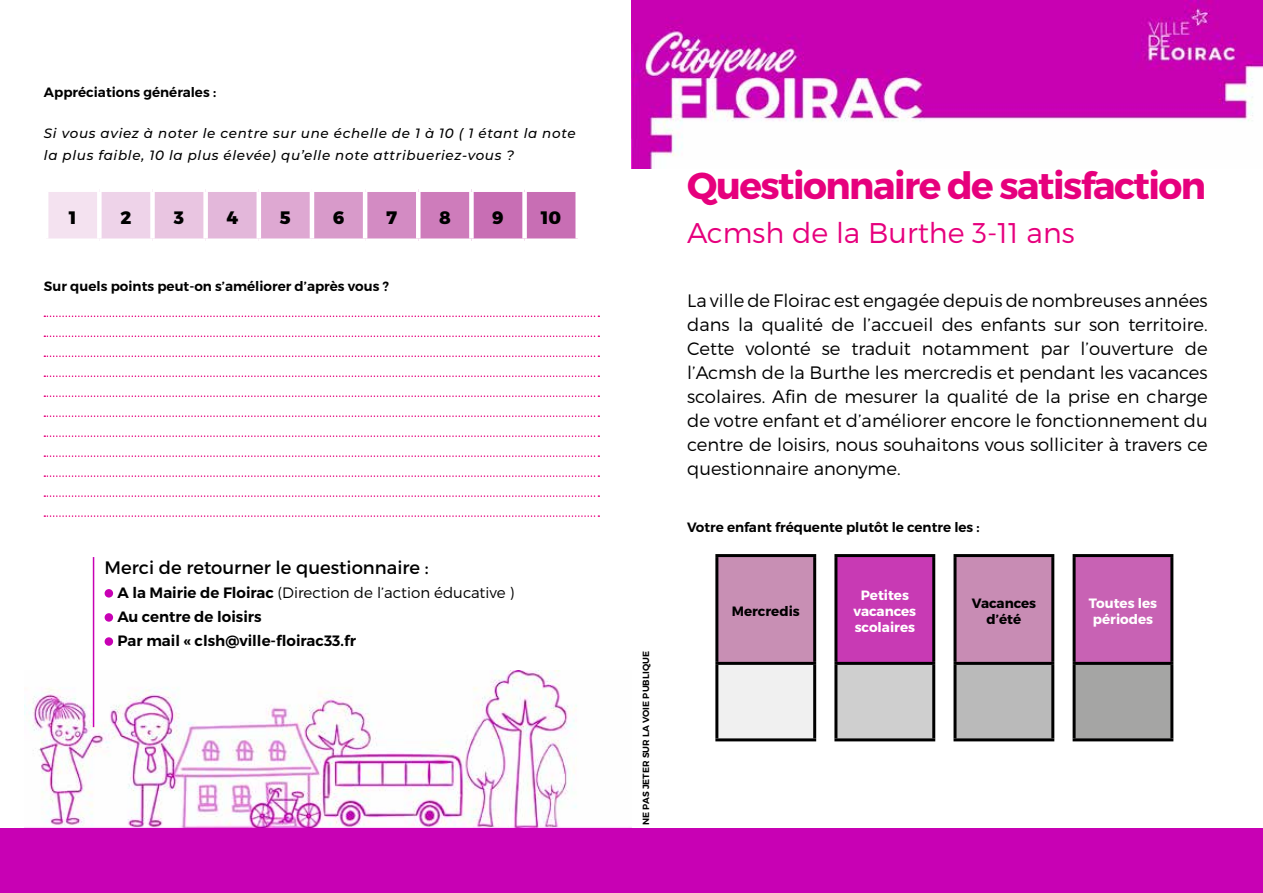
<style>
.page{position:relative;width:1263px;height:893px;background:#fff}
.page>*{position:absolute;margin:0;border:0;box-sizing:border-box;transform-origin:0 0}
.t1{font:700 37.5px "Montserrat";letter-spacing:-.04em;color:#e6007d}
.t2{font:300 28.5px "Montserrat";color:#e6007d}
.t3{font:300 18px/24px "Montserrat";color:#000;text-align:justify}
.t4{font:18px "Montserrat";color:#000}
.t5{font:800 18px "Montserrat";color:#000}
.t6{font:600 15px/24px "Montserrat";color:#000}
.t7{font:italic 500 13.5px/21.6px "Montserrat";letter-spacing:.05em;color:#000}
.t8{font:600 13.5px "Montserrat";color:#000}
.t9{font:700 13.5px/16.2px "Montserrat";color:#fff;text-align:center}
.t10{font:700 13.5px/16.2px "Montserrat";color:#000;text-align:center}
.t11{font:600 9px "Montserrat";color:#000}
.s1{font-weight:300}
</style>
<div class="page">
<img style="left:631px;top:0;width:632px;height:168px">
<img style="left:24px;top:671px;width:607px;height:157px">
<div style="left:0;top:828px;width:631px;height:65px;background:#c801b4"></div>
<div style="left:632px;top:828px;width:631px;height:65px;background:#c801b4"></div>
<div style="left:717px;top:556px;width:98px;height:107px;background:#c88fb4"></div>
<div style="left:836px;top:556px;width:98px;height:107px;background:#c83ab4"></div>
<div style="left:955px;top:556px;width:98px;height:107px;background:#c88cb4"></div>
<div style="left:1074px;top:556px;width:98px;height:107px;background:#c862b4"></div>
<div style="left:717px;top:663px;width:98px;height:77px;background:#f0f0f0"></div>
<div style="left:836px;top:663px;width:98px;height:77px;background:#cfcfcf"></div>
<div style="left:955px;top:663px;width:98px;height:77px;background:#bababa"></div>
<div style="left:1074px;top:663px;width:98px;height:77px;background:#a5a5a4"></div>
<hr style="left:715px;top:554px;width:101px;height:3px;background:#000">
<hr style="left:715px;top:557px;width:3px;height:105px;background:#000">
<hr style="left:813px;top:557px;width:3px;height:105px;background:#000">
<hr style="left:715px;top:662px;width:101px;height:3px;background:#000">
<hr style="left:715px;top:665px;width:3px;height:73px;background:#000">
<hr style="left:813px;top:665px;width:3px;height:73px;background:#000">
<hr style="left:715px;top:738px;width:101px;height:3px;background:#000">
<hr style="left:834px;top:554px;width:101px;height:3px;background:#000">
<hr style="left:834px;top:557px;width:3px;height:105px;background:#000">
<hr style="left:932px;top:557px;width:3px;height:105px;background:#000">
<hr style="left:834px;top:662px;width:101px;height:3px;background:#000">
<hr style="left:834px;top:665px;width:3px;height:73px;background:#000">
<hr style="left:932px;top:665px;width:3px;height:73px;background:#000">
<hr style="left:834px;top:738px;width:101px;height:3px;background:#000">
<hr style="left:953px;top:554px;width:101px;height:3px;background:#000">
<hr style="left:953px;top:557px;width:3px;height:105px;background:#000">
<hr style="left:1051px;top:557px;width:3px;height:105px;background:#000">
<hr style="left:953px;top:662px;width:101px;height:3px;background:#000">
<hr style="left:953px;top:665px;width:3px;height:73px;background:#000">
<hr style="left:1051px;top:665px;width:3px;height:73px;background:#000">
<hr style="left:953px;top:738px;width:101px;height:3px;background:#000">
<hr style="left:1072px;top:554px;width:101px;height:3px;background:#000">
<hr style="left:1072px;top:557px;width:3px;height:105px;background:#000">
<hr style="left:1170px;top:557px;width:3px;height:105px;background:#000">
<hr style="left:1072px;top:662px;width:101px;height:3px;background:#000">
<hr style="left:1072px;top:665px;width:3px;height:73px;background:#000">
<hr style="left:1170px;top:665px;width:3px;height:73px;background:#000">
<hr style="left:1072px;top:738px;width:101px;height:3px;background:#000">
<div style="left:46px;top:190px;width:53px;height:51px;background:#f4e2f0"></div>
<div style="left:99px;top:190px;width:53px;height:51px;background:#eed3e9"></div>
<div style="left:152px;top:190px;width:54px;height:51px;background:#e9c5e1"></div>
<div style="left:206px;top:190px;width:53px;height:51px;background:#e3b7da"></div>
<div style="left:259px;top:190px;width:53px;height:51px;background:#dea8d2"></div>
<div style="left:312px;top:190px;width:53px;height:51px;background:#d89aca"></div>
<div style="left:365px;top:190px;width:53px;height:51px;background:#d38bc3"></div>
<div style="left:418px;top:190px;width:53px;height:51px;background:#ce7cbb"></div>
<div style="left:474px;top:192px;width:101px;height:46px;background:#c86eb4"></div>
<div style="left:44px;top:187px;width:55px;height:5px;background:#fff"></div>
<hr style="left:44px;top:192px;width:4px;height:46px;background:#fff">
<div style="left:99px;top:187px;width:53px;height:5px;background:#fff"></div>
<div style="left:97px;top:192px;width:5px;height:46px;background:#fff"></div>
<div style="left:152px;top:187px;width:54px;height:5px;background:#fff"></div>
<div style="left:150px;top:192px;width:5px;height:46px;background:#fff"></div>
<div style="left:206px;top:187px;width:53px;height:5px;background:#fff"></div>
<div style="left:203px;top:192px;width:5px;height:46px;background:#fff"></div>
<div style="left:259px;top:187px;width:53px;height:5px;background:#fff"></div>
<hr style="left:257px;top:192px;width:4px;height:46px;background:#fff">
<div style="left:312px;top:187px;width:53px;height:5px;background:#fff"></div>
<hr style="left:310px;top:192px;width:4px;height:46px;background:#fff">
<div style="left:365px;top:187px;width:53px;height:5px;background:#fff"></div>
<hr style="left:363px;top:192px;width:4px;height:46px;background:#fff">
<div style="left:418px;top:187px;width:53px;height:5px;background:#fff"></div>
<hr style="left:416px;top:192px;width:4px;height:46px;background:#fff">
<div style="left:469px;top:192px;width:5px;height:46px;background:#fff"></div>
<div style="left:522px;top:192px;width:5px;height:46px;background:#fff"></div>
<div style="left:44px;top:238px;width:55px;height:5px;background:#fff"></div>
<div style="left:99px;top:238px;width:53px;height:5px;background:#fff"></div>
<div style="left:152px;top:238px;width:54px;height:5px;background:#fff"></div>
<div style="left:206px;top:238px;width:53px;height:5px;background:#fff"></div>
<div style="left:259px;top:238px;width:53px;height:5px;background:#fff"></div>
<div style="left:312px;top:238px;width:53px;height:5px;background:#fff"></div>
<div style="left:365px;top:238px;width:53px;height:5px;background:#fff"></div>
<div style="left:418px;top:238px;width:53px;height:5px;background:#fff"></div>
<div style="left:105px;top:589px;width:8px;height:9px;background:#c801b4;border-radius:50%"></div>
<div style="left:105px;top:613px;width:8px;height:9px;background:#c801b4;border-radius:50%"></div>
<div style="left:105px;top:637px;width:8px;height:9px;background:#c801b4;border-radius:50%"></div>
<hr style="left:93px;top:557px;width:1px;height:170px;background:#c801b4">
<svg style="left:44px;top:375px;width:555px;height:2px"></svg>
<svg style="left:44px;top:455px;width:555px;height:2px"></svg>
<svg style="left:44px;top:335px;width:555px;height:2px"></svg>
<svg style="left:44px;top:415px;width:555px;height:2px"></svg>
<svg style="left:44px;top:495px;width:555px;height:2px"></svg>
<svg style="left:44px;top:315px;width:555px;height:2px"></svg>
<svg style="left:44px;top:395px;width:555px;height:2px"></svg>
<svg style="left:44px;top:475px;width:555px;height:2px"></svg>
<svg style="left:44px;top:355px;width:555px;height:2px"></svg>
<svg style="left:44px;top:435px;width:555px;height:2px"></svg>
<svg style="left:44px;top:515px;width:555px;height:2px"></svg>
<p class="t8" style="left:44px;top:84px;width:174px">Appréciations générales :</p>
<p class="t7" style="left:44px;top:122px;width:533px">Si vous aviez à noter le centre sur une échelle de 1 à 10 ( 1 étant la note la plus faible, 10 la plus élevée) qu’elle note attribueriez-vous ?</p>
<p class="t5" style="left:69px;top:206px;width:9px">1</p>
<p class="t5" style="left:120px;top:206px;width:12px">2</p>
<p class="t5" style="left:174px;top:206px;width:12px">3</p>
<p class="t5" style="left:226px;top:206px;width:13px">4</p>
<p class="t5" style="left:280px;top:206px;width:12px">5</p>
<p class="t5" style="left:333px;top:206px;width:13px">6</p>
<p class="t5" style="left:386px;top:206px;width:12px">7</p>
<p class="t5" style="left:439px;top:206px;width:13px">8</p>
<p class="t5" style="left:492px;top:206px;width:13px">9</p>
<p class="t5" style="left:541px;top:206px;width:22px">10</p>
<p class="t8" style="left:44px;top:278px;width:346px">Sur quels points peut-on s’améliorer d’après vous ?</p>
<p class="t4" style="left:105px;top:557px;width:325px">Merci de retourner le questionnaire :</p>
<p class="t6" style="left:117px;top:581px;width:399px">A la Mairie de Floirac <span class="s1">(Direction de l’action éducative )<br></span>Au centre de loisirs<br>Par mail « clsh@ville-floirac33.fr</p>
<p class="t11" style="left:640px;top:825px;width:175px;rotate:-90deg">NE PAS JETER SUR LA VOIE PUBLIQUE</p>
<h1 class="t1" style="left:687px;top:163px;width:520px">Questionnaire de satisfaction</h1>
<h2 class="t2" style="left:687px;top:215px;width:389px">Acmsh de la Burthe 3-11 ans</h2>
<p class="t3" style="left:687px;top:289px;width:522px">La ville de Floirac est engagée depuis de nombreuses années dans la qualité de l’accueil des enfants sur son territoire.<br>Cette volonté se traduit notamment par l’ouverture de l’Acmsh de la Burthe les mercredis et pendant les vacances scolaires. Afin de mesurer la qualité de la prise en charge de votre enfant et d’améliorer encore le fonctionnement du centre de loisirs, nous souhaitons vous solliciter à travers ce questionnaire anonyme.</p>
<p class="t8" style="left:687px;top:519px;width:294px">Votre enfant fréquente plutôt le centre les :</p>
<p class="t10" style="left:732px;top:603px;width:70px">Mercredis</p>
<p class="t9" style="left:853px;top:587px;width:64px">Petites vacances scolaires</p>
<p class="t10" style="left:972px;top:595px;width:66px">Vacances d’été</p>
<p class="t9" style="left:1089px;top:595px;width:70px">Toutes les périodes</p>
</div>
